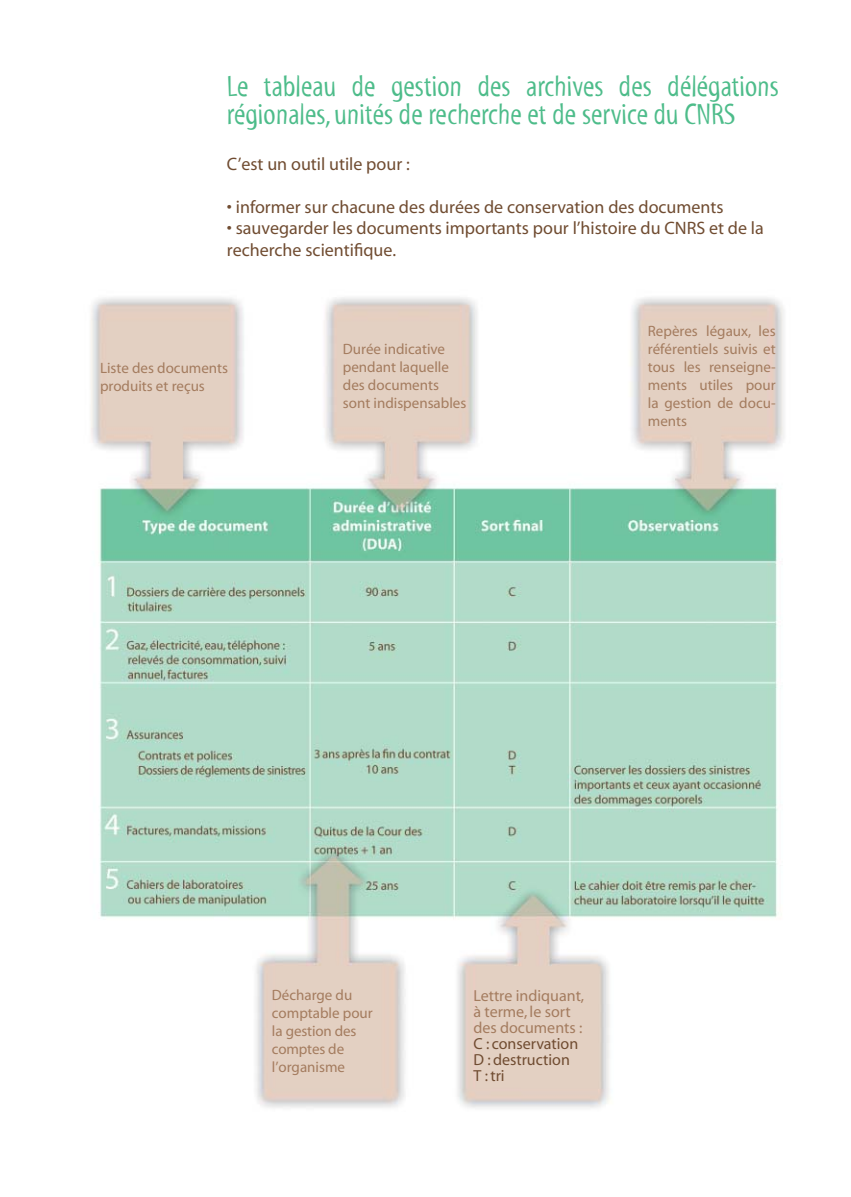
<style>
.page{position:relative;width:851px;height:1197px;background:#fff}
.page>*{position:absolute;margin:0;border:0;box-sizing:border-box;transform-origin:0 0}
.t1{font:30px/28px "Myriad Std Tilt";color:#4dbc8a}
.t2{font:18px/21.6px "Myriad";color:#704c31}
.t3{font:16px/16px "Myriad";color:#a47c5f}
.t4{font:16px/16px "Myriad";color:#704c31}
.t5{font:15px/18px "Myriad";color:#a47c5f}
</style>
<div class="page">
<img style="left:90px;top:297px;width:694px;height:811px">
<h1 class="t1" style="left:227px;top:74px;width:553px">Le tableau de gestion des archives des délégations régionales, unités de recherche et de service du CNRS</h1>
<p class="t2" style="left:227px;top:154px;width:184px">C’est un outil utile pour :</p>
<p class="t2" style="left:227px;top:197px;width:498px">• informer sur chacune des durées de conservation des documents</p>
<p class="t2" style="left:227px;top:219px;width:538px">• sauvegarder les documents importants pour l’histoire du CNRS et de la recherche scientifique.</p>
<p class="t5" style="left:100px;top:360px;width:130px">Liste des documents produits et reçus</p>
<p class="t5" style="left:343px;top:341px;width:125px">Durée indicative pendant laquelle des documents sont indispensables</p>
<p class="t5" style="left:647px;top:323px;width:129px;text-align:justify">Repères légaux, les référentiels suivis et tous les renseigne&shy;ments utiles pour la gestion de docu&shy;ments</p>
<p class="t5" style="left:272px;top:986px;width:102px">Décharge du comptable pour la gestion des comptes de l’organisme</p>
<p class="t3" style="left:473px;top:988px;width:112px">Lettre indiquant, à terme, le sort des documents :</p>
<p class="t4" style="left:473px;top:1036px;width:106px">C : conservation<br>D : destruction<br>T : tri</p>
</div>
